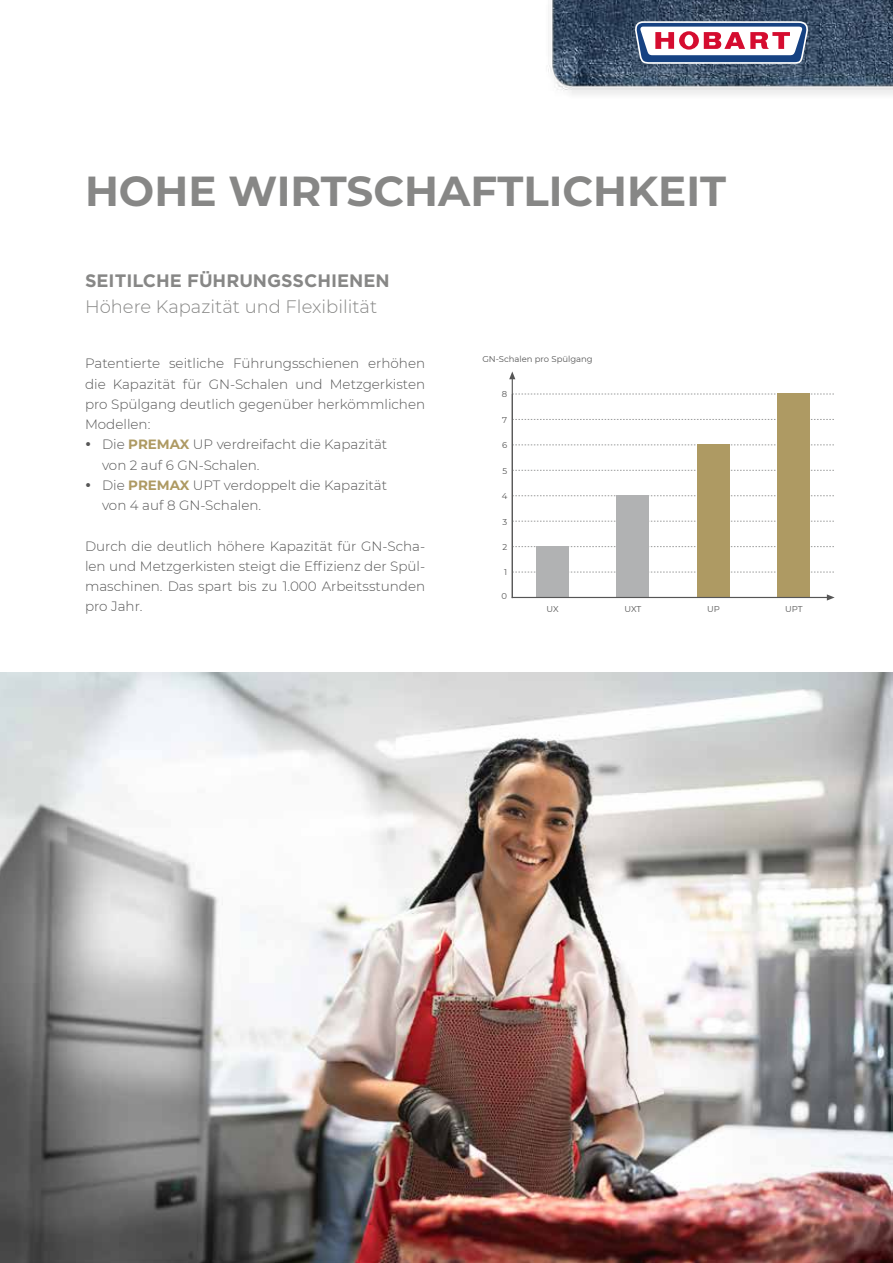
<style>
.page{position:relative;width:893px;height:1263px;background:#fff}
.page>*{position:absolute;margin:0;border:0;box-sizing:border-box;transform-origin:0 0}
.t1{font:700 42px "Montserrat";color:#878786}
.t2{font:300 18px "Montserrat";color:#878786}
.t3{font:700 18px "Gotham";color:#878786}
.t4{font:300 13.5px/20.2px "Montserrat";color:#565656;text-align:justify}
.t5{font:8.4px "Montserrat";color:#565656}
.s1{font-weight:700;color:#ae9a63}
</style>
<div class="page">
<img style="left:0;top:672px;width:892px;height:591px">
<svg style="left:827px;top:594px;width:8px;height:6px"></svg>
<svg style="left:509px;top:371px;width:6px;height:8px"></svg>
<hr style="left:512px;top:597px;width:320px;height:1px;background:#565656">
<svg style="left:513px;top:572px;width:321px;height:1px"></svg>
<svg style="left:513px;top:546px;width:321px;height:1px"></svg>
<svg style="left:513px;top:521px;width:321px;height:1px"></svg>
<svg style="left:513px;top:495px;width:321px;height:1px"></svg>
<svg style="left:513px;top:470px;width:321px;height:1px"></svg>
<svg style="left:513px;top:444px;width:321px;height:1px"></svg>
<svg style="left:513px;top:419px;width:321px;height:1px"></svg>
<svg style="left:513px;top:394px;width:321px;height:1px"></svg>
<div style="left:536px;top:546px;width:33px;height:51px;background:#b1b2b3"></div>
<div style="left:617px;top:495px;width:32px;height:102px;background:#b1b2b3"></div>
<div style="left:697px;top:444px;width:32px;height:153px;background:#ae9a63"></div>
<div style="left:778px;top:394px;width:32px;height:203px;background:#ae9a63"></div>
<hr style="left:512px;top:379px;width:1px;height:219px;background:#565656">
<img style="left:548px;top:0;width:345px;height:95px">
<svg style="left:635px;top:21px;width:173px;height:43px"></svg>
<h1 class="t1" style="left:85px;top:161px;width:643px">HOHE WIRTSCHAFTLICHKEIT</h1>
<h2 class="t3" style="left:85px;top:269px;width:306px">SEITILCHE FÜHRUNGSSCHIENEN</h2>
<h2 class="t2" style="left:85px;top:294px;width:294px">Höhere Kapazität und Flexibilität</h2>
<p class="t4" style="left:85px;top:353px;width:342px">Patentierte seitliche Führungsschienen erhöhen</p>
<p class="t4" style="left:85px;top:373px;width:342px">die Kapazität für GN-Schalen und Metzgerkisten</p>
<p class="t4" style="left:85px;top:393px;width:342px">pro Spülgang deutlich gegenüber herkömmlichen</p>
<p class="t4" style="left:85px;top:414px;width:67px">Modellen:</p>
<p class="t4" style="left:102px;top:434px;width:287px">Die <span class="s1">PREMAX</span> UP verdreifacht die Kapazität</p>
<p class="t4" style="left:102px;top:454px;width:159px">von 2 auf 6 GN-Schalen.</p>
<p class="t4" style="left:102px;top:474px;width:287px">Die <span class="s1">PREMAX</span> UPT verdoppelt die Kapazität</p>
<p class="t4" style="left:102px;top:495px;width:161px">von 4 auf 8 GN-Schalen.</p>
<p class="t4" style="left:85px;top:535px;width:342px">Durch die deutlich höhere Kapazität für GN-Scha&shy;len und Metzgerkisten steigt die Effizienz der Spül&shy;maschinen. Das spart bis zu 1.000 Arbeitsstunden pro Jahr.</p>
<p class="t5" style="left:482px;top:353px;width:112px">GN-Schalen pro Spülgang</p>
<p class="t5" style="left:502px;top:389px;width:7px">8</p>
<p class="t5" style="left:502px;top:414px;width:6px">7</p>
<p class="t5" style="left:502px;top:439px;width:7px">6</p>
<p class="t5" style="left:502px;top:465px;width:6px">5</p>
<p class="t5" style="left:502px;top:490px;width:7px">4</p>
<p class="t5" style="left:502px;top:516px;width:6px">3</p>
<p class="t5" style="left:502px;top:541px;width:6px">2</p>
<p class="t5" style="left:504px;top:567px;width:5px">1</p>
<p class="t5" style="left:502px;top:590px;width:7px">0</p>
<p class="t5" style="left:546px;top:603px;width:14px">UX</p>
<p class="t5" style="left:625px;top:603px;width:18px">UXT</p>
<p class="t5" style="left:707px;top:603px;width:14px">UP</p>
<p class="t5" style="left:785px;top:603px;width:19px">UPT</p>
</div>
